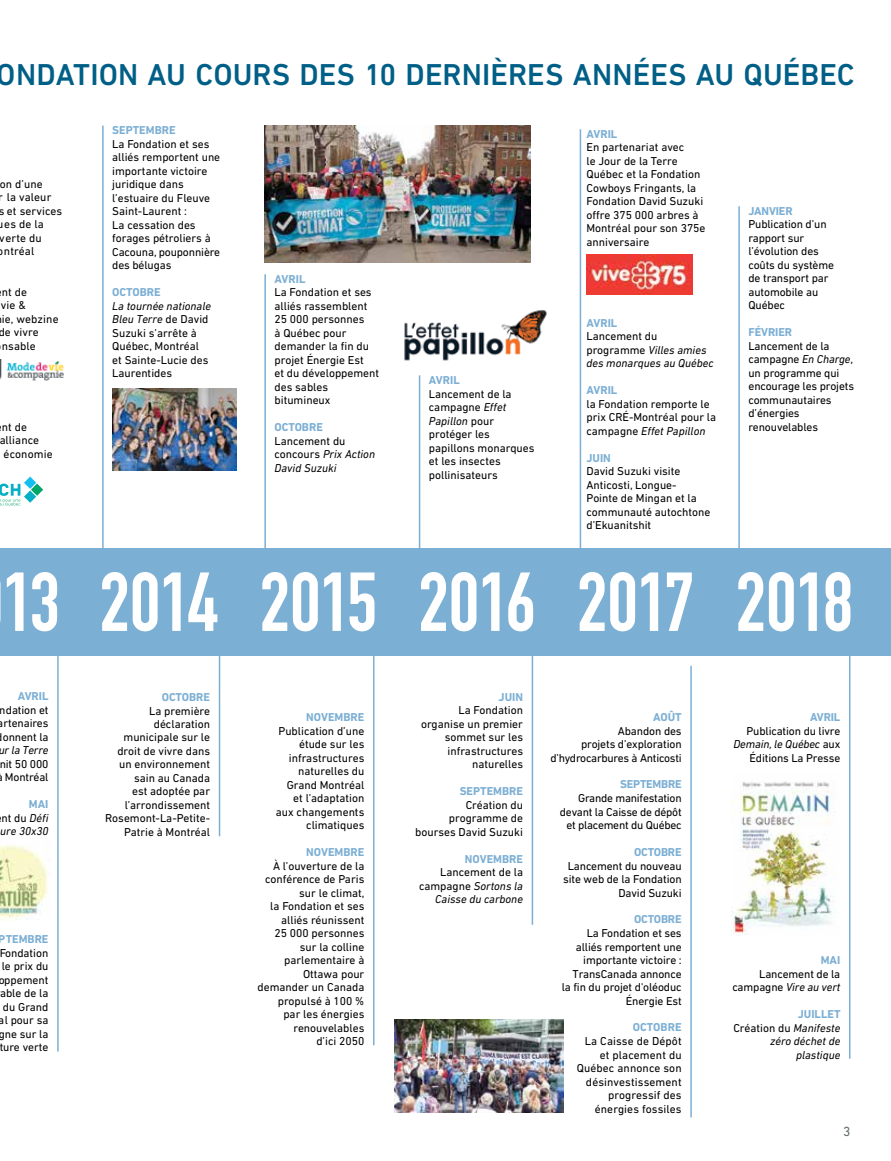
<style>
.page{position:relative;width:891px;height:1161px;background:#fff}
.page>*{position:absolute;margin:0;border:0;box-sizing:border-box;transform-origin:0 0}
.t1{font:500 30.75px "DIN Next LT Pro";letter-spacing:.005em;color:#005f87}
.t2{font:13.5px "DIN Next LT Pro";color:#616a6f}
.t3{font:11.7px/13.5px "DIN Next LT Pro";color:#000}
.t4{font:italic 11.7px/13.5px "DIN Next LT Pro";color:#000}
.t5{font:700 11.7px "DIN Next LT Pro";color:#7cafd4}
.t6{font:11.7px/13.5px "DIN Next LT Pro";letter-spacing:-.02em;color:#000;text-align:right}
.t7{font:700 11.7px "DIN Next LT Pro";letter-spacing:-.02em;color:#7cafd4}
.s1{font-style:italic}
.s2{font-style:normal}
.s3{font-weight:700;font-style:normal;color:#7cafd4}
</style>
<div class="page">
<img style="left:731px;top:781px;width:105px;height:154px">
<hr style="left:264px;top:274px;width:2px;height:284px;background:#7cafd4">
<hr style="left:580px;top:129px;width:1px;height:420px;background:#7cafd4">
<hr style="left:57px;top:614px;width:2px;height:438px;background:#7cafd4">
<hr style="left:219px;top:614px;width:1px;height:222px;background:#7cafd4">
<hr style="left:738px;top:206px;width:2px;height:347px;background:#7cafd4">
<div style="left:0;top:548px;width:891px;height:108px;background:#7cafd4"></div>
<svg style="left:102px;top:572px;width:115px;height:59px"></svg>
<svg style="left:580px;top:572px;width:112px;height:59px"></svg>
<svg style="left:738px;top:572px;width:112px;height:59px"></svg>
<svg style="left:262px;top:572px;width:113px;height:59px"></svg>
<svg style="left:421px;top:572px;width:112px;height:59px"></svg>
<svg style="left:0;top:572px;width:57px;height:59px"></svg>
<hr style="left:849px;top:652px;width:1px;height:407px;background:#7cafd4">
<hr style="left:102px;top:126px;width:2px;height:425px;background:#7cafd4">
<hr style="left:419px;top:375px;width:1px;height:183px;background:#7cafd4">
<img style="left:0;top:359px;width:63px;height:22px">
<img style="left:0;top:845px;width:48px;height:75px">
<svg style="left:0;top:477px;width:43px;height:29px"></svg>
<img style="left:112px;top:389px;width:124px;height:82px">
<img style="left:404px;top:310px;width:143px;height:51px">
<hr style="left:373px;top:652px;width:2px;height:393px;background:#7cafd4">
<hr style="left:532px;top:652px;width:1px;height:273px;background:#7cafd4">
<hr style="left:690px;top:666px;width:2px;height:452px;background:#7cafd4">
<img style="left:587px;top:254px;width:105px;height:41px">
<img style="left:394px;top:1020px;width:170px;height:93px">
<img style="left:264px;top:125px;width:266px;height:137px">
<h1 class="t1" style="left:-3px;top:56px;width:859px">ONDATION AU COURS DES 10 DERNIÈRES ANNÉES AU QUÉBEC</h1>
<p class="t3" style="left:-2px;top:177px;width:66px">on d’une<br>r la valeur<br>s et services ues de la verte du ontréal</p>
<p class="t3" style="left:-1px;top:285px;width:62px">nt de<br>vie &amp;<br>ie, webzine de vivre nsable</p>
<p class="t3" style="left:2px;top:420px;width:27px">nt de</p>
<p class="t3" style="left:-1px;top:434px;width:41px">alliance</p>
<p class="t3" style="left:4px;top:447px;width:51px">économie</p>
<p class="t5" style="left:112px;top:123px;width:65px">SEPTEMBRE</p>
<p class="t3" style="left:112px;top:137px;width:110px">La Fondation et ses alliés remportent une importante victoire juridique dans l’estuaire du Fleuve<br>Saint-Laurent :<br>La cessation des forages pétroliers à<br>Cacouna, pouponnière des bélugas</p>
<p class="t5" style="left:112px;top:285px;width:50px">OCTOBRE</p>
<p class="t3" style="left:112px;top:299px;width:100px"><span class="s1">La tournée nationale<br>Bleu Terre</span> de David<br>Suzuki s’arrête à<br>Québec, Montréal et Sainte-Lucie des<br>Laurentides</p>
<p class="t5" style="left:275px;top:272px;width:32px">AVRIL</p>
<p class="t3" style="left:275px;top:285px;width:106px">La Fondation et ses alliés rassemblent<br>25 000 personnes<br>à Québec pour demander la fin du projet Énergie Est<br>et du développement des sables bitumineux</p>
<p class="t5" style="left:275px;top:420px;width:50px">OCTOBRE</p>
<p class="t4" style="left:275px;top:434px;width:102px"><span class="s2">Lancement du concours</span> Prix Action<br>David Suzuki</p>
<p class="t5" style="left:429px;top:373px;width:32px">AVRIL</p>
<p class="t3" style="left:429px;top:387px;width:107px">Lancement de la campagne <span class="s1">Effet<br>Papillon</span> pour protéger les papillons monarques et les insectes pollinisateurs</p>
<p class="t5" style="left:587px;top:127px;width:32px">AVRIL</p>
<p class="t3" style="left:587px;top:141px;width:121px">En partenariat avec<br>le Jour de la Terre<br>Québec et la Fondation<br>Cowboys Fringants, la<br>Fondation David Suzuki offre 375 000 arbres à<br>Montréal pour son 375e anniversaire</p>
<p class="t5" style="left:587px;top:316px;width:32px">AVRIL</p>
<p class="t4" style="left:587px;top:330px;width:129px"><span class="s2">Lancement du programme</span> Villes amies des monarques au Québec</p>
<p class="t5" style="left:587px;top:383px;width:32px">AVRIL</p>
<p class="t3" style="left:587px;top:397px;width:131px">la Fondation remporte le prix CRÉ-Montréal pour la campagne <span class="s1">Effet Papillon</span></p>
<p class="t5" style="left:587px;top:451px;width:26px">JUIN</p>
<p class="t3" style="left:587px;top:465px;width:126px">David Suzuki visite<br>Anticosti, Longue-<br>Pointe de Mingan et la communauté autochtone d’Ekuanitshit</p>
<p class="t5" style="left:749px;top:204px;width:46px">JANVIER</p>
<p class="t3" style="left:749px;top:218px;width:87px">Publication d’un rapport sur l’évolution des coûts du système de transport par automobile au<br>Québec</p>
<p class="t5" style="left:749px;top:325px;width:45px">FÉVRIER</p>
<p class="t3" style="left:749px;top:339px;width:107px">Lancement de la campagne <span class="s1">En Charge</span>, un programme qui encourage les projets communautaires d’énergies renouvelables</p>
<p class="t5" style="left:18px;top:689px;width:32px">AVRIL</p>
<p class="t3" style="left:-2px;top:703px;width:52px;text-align:center">ndation et artenaires onnent la</p>
<p class="t4" style="left:-1px;top:743px;width:51px">ur la Terre</p>
<p class="t3" style="left:0;top:757px;width:50px;text-align:center">nit 50 000<br>Montréal</p>
<p class="t4" style="left:0;top:797px;width:50px;text-align:justify;text-indent:29px"><span class="s3">MAI </span><span class="s2">nt du</span> Défi ure 30x30</p>
<p class="t5" style="left:-1px;top:932px;width:51px">PTEMBRE</p>
<p class="t3" style="left:-2px;top:946px;width:52px;text-align:center">Fondation le prix du oppement able de la du Grand al pour sa gne sur la ture verte</p>
<p class="t5" style="left:499px;top:690px;width:26px">JUIN</p>
<p class="t3" style="left:421px;top:703px;width:103px;text-align:right">La Fondation organise un premier sommet sur les infrastructures naturelles</p>
<p class="t5" style="left:460px;top:784px;width:65px">SEPTEMBRE</p>
<p class="t3" style="left:415px;top:798px;width:109px;text-align:right">Création du programme de bourses David Suzuki</p>
<p class="t5" style="left:465px;top:852px;width:60px">NOVEMBRE</p>
<p class="t4" style="left:419px;top:865px;width:105px;text-align:right"><span class="s2">Lancement de la campagne</span> Sortons la<br>Caisse du carbone</p>
<p class="t5" style="left:162px;top:690px;width:50px">OCTOBRE</p>
<p class="t3" style="left:105px;top:704px;width:106px;text-align:right">La première déclaration municipale sur le droit de vivre dans un environnement sain au Canada<br>est adoptée par l’arrondissement<br>Rosemont-La-Petite-<br>Patrie à Montréal</p>
<p class="t5" style="left:810px;top:710px;width:32px">AVRIL</p>
<p class="t5" style="left:653px;top:710px;width:30px">AOÛT</p>
<p class="t3" style="left:550px;top:724px;width:133px;text-align:right">Abandon des<br>projets d’exploration d’hydrocarbures à Anticosti</p>
<p class="t7" style="left:620px;top:778px;width:63px">SEPTEMBRE</p>
<p class="t6" style="left:560px;top:791px;width:123px">Grande manifestation devant la Caisse de dépôt et placement du Québec</p>
<p class="t5" style="left:634px;top:845px;width:49px">OCTOBRE</p>
<p class="t3" style="left:563px;top:859px;width:120px;text-align:right">Lancement du nouveau site web de la Fondation<br>David Suzuki</p>
<p class="t5" style="left:634px;top:913px;width:49px">OCTOBRE</p>
<p class="t3" style="left:562px;top:926px;width:121px;text-align:right">La Fondation et ses alliés remportent une importante victoire :<br>TransCanada annonce la fin du projet d'oléoduc<br>Énergie Est</p>
<p class="t5" style="left:633px;top:1021px;width:51px">OCTOBRE</p>
<p class="t3" style="left:577px;top:1034px;width:106px;text-align:right">La Caisse de Dépôt et placement du<br>Québec annonce son désinvestissement progressif des énergies fossiles</p>
<p class="t5" style="left:306px;top:710px;width:60px">NOVEMBRE</p>
<p class="t3" style="left:276px;top:724px;width:90px;text-align:right">Publication d’une étude sur les infrastructures naturelles du<br>Grand Montréal et l’adaptation aux changements climatiques</p>
<p class="t5" style="left:306px;top:845px;width:60px">NOVEMBRE</p>
<p class="t3" style="left:258px;top:859px;width:109px;text-align:right">À l’ouverture de la conférence de Paris sur le climat,<br>la Fondation et ses alliés réunissent<br>25 000 personnes sur la colline parlementaire à<br>Ottawa pour demander un Canada propulsé à 100 %<br>par les énergies renouvelables<br>d’ici 2050</p>
<p class="t3" style="left:733px;top:724px;width:108px;text-align:right">Publication du livre<br><span class="s1">Demain, le Québec</span> aux<br>Éditions La Presse</p>
<p class="t5" style="left:821px;top:953px;width:21px">MAI</p>
<p class="t3" style="left:732px;top:967px;width:109px;text-align:right">Lancement de la campagne <span class="s1">Vire au vert</span></p>
<p class="t4" style="left:733px;top:1007px;width:109px;text-align:right"><span class="s3">JUILLET<br></span><span class="s2">Création du</span> Manifeste zéro déchet de plastique</p>
<p class="t2" style="left:843px;top:1124px;width:9px">3</p>
</div>
